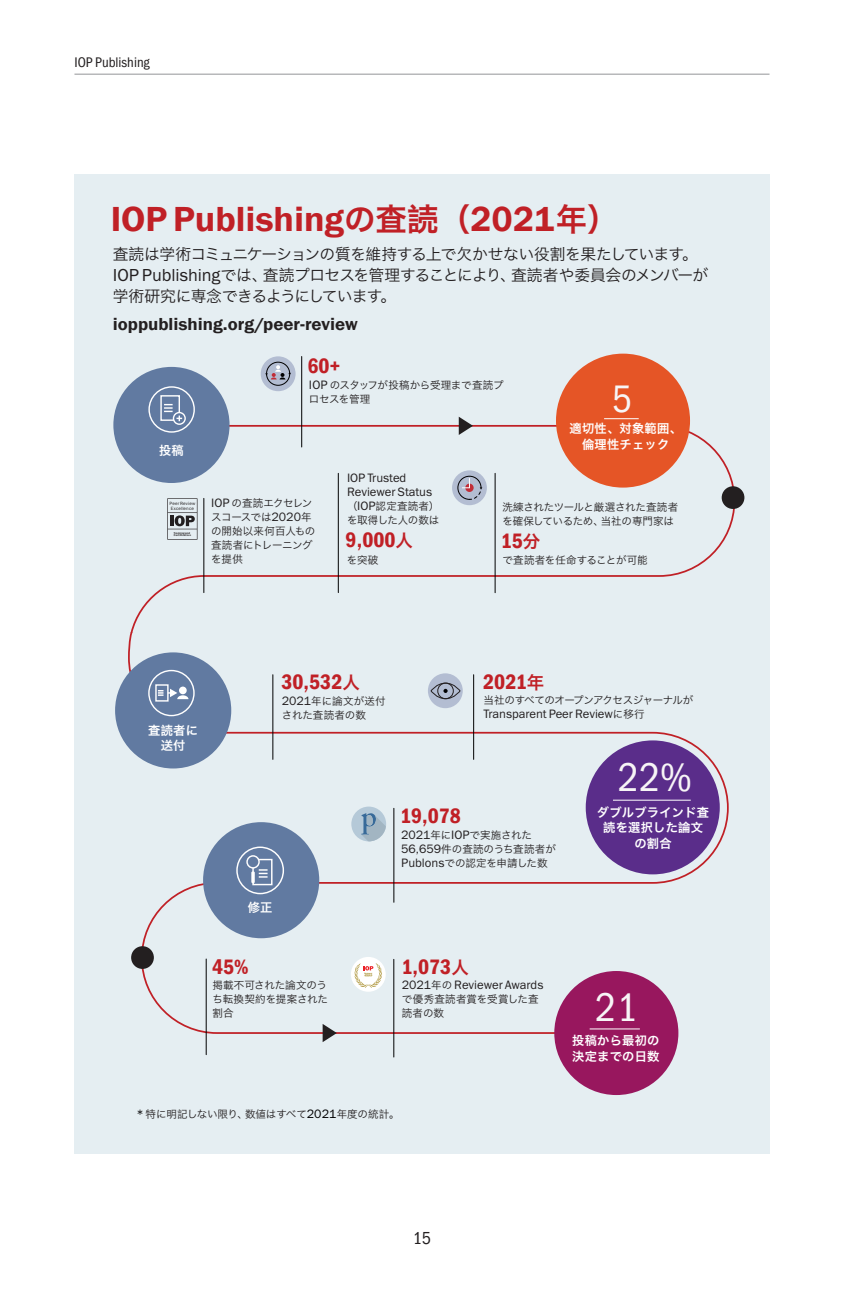
<style>
.page{position:relative;width:844px;height:1290px;background:#fff}
.page>*{position:absolute;margin:0;border:0;box-sizing:border-box;transform-origin:0 0}
.t1{font:40.25px "Franklin Gothic Cond ITC";color:#f7f5f6}
.t2{font:38.5px "Franklin Gothic Cond ITC";color:#f7f5f6}
.t3{font:600 35px "Franklin Gothic ITC";color:#c02026}
.t4{font:600 21px "Franklin Gothic Cond ITC";color:#c02026}
.t5{font:600 17.5px "Franklin Gothic ITC";color:#231f20}
.t6{font:17.5px "Franklin Gothic Cond ITC";color:#231f20}
.t7{font:15.75px/21px "Hiragino Sans GB W3";letter-spacing:-.04em;color:#231f20}
.t8{font:14px "Franklin Gothic Cond ITC";color:#231f20}
.t9{font:12.25px/14px "Franklin Gothic ITC";color:#231f20}
.t10{font:12.25px/15.8px "Hiragino Sans GB W6";letter-spacing:.02em;color:#fff;text-align:center}
.t11{font:10.5px/14px "Hiragino Sans GB W3";letter-spacing:-.015em;color:#231f20}
.t12{font:10.5px/14px "Hiragino Sans GB W3";letter-spacing:.01em;color:#231f20}
.t13{font:10.5px "Hiragino Sans GB W3";letter-spacing:-.045em;color:#231f20}
.t14{font:10.5px/14px "Hiragino Sans GB W3";letter-spacing:.005em;color:#231f20}
.t15{font:4.73px/4.7px "Franklin Gothic ITC";letter-spacing:.04em;color:#231f20}
.t16{font:600 4.02px "Franklin Gothic Cond ITC";color:#b8a353}
.t17{font:600 2.62px/2.8px "Franklin Gothic ITC";letter-spacing:.04em;color:#231f20}
.s1{font-family:"Hiragino Sans GB W6";font-weight:400;font-size:31.5px}
.s2{font-family:"Franklin Gothic ITC";font-size:17.5px}
.s3{font-family:"Franklin Gothic ITC";font-size:12.25px}
.s4{font-family:"Hiragino Sans GB W6";font-weight:400;font-size:17.5px}
.s5{font-family:"Hiragino Sans GB W3";font-size:10.5px}
.s6{font-family:"Franklin Gothic ITC";font-size:12.25px;color:#000001}
</style>
<div class="page">
<hr style="left:74px;top:74px;width:695px;height:1px;background:#939598">
<div style="left:74px;top:174px;width:695px;height:979px;background:#e5eef2"></div>
<svg style="left:131px;top:424px;width:604px;height:206px"></svg>
<div style="left:721px;top:486px;width:23px;height:23px;background:#231f20;border-radius:50%"></div>
<div style="left:113px;top:367px;width:116px;height:116px;background:#617aa1;border-radius:50%"></div>
<div style="left:556px;top:354px;width:133px;height:134px;background:#e55526;border-radius:50%"></div>
<svg style="left:458px;top:417px;width:15px;height:18px"></svg>
<hr style="left:301px;top:356px;width:1px;height:91px;background:#000001">
<div style="left:261px;top:356px;width:34px;height:35px;background:#b3bdd2;border-radius:50%"></div>
<svg style="left:265px;top:362px;width:26px;height:24px"></svg>
<hr style="left:203px;top:498px;width:1px;height:95px;background:#000001">
<hr style="left:604px;top:418px;width:34px;height:1px;background:#fff">
<svg style="left:148px;top:386px;width:47px;height:47px"></svg>
<hr style="left:338px;top:473px;width:1px;height:119px;background:#000001">
<hr style="left:494px;top:473px;width:1px;height:120px;background:#000001">
<div style="left:452px;top:470px;width:35px;height:35px;background:#b3bdd2;border-radius:50%"></div>
<svg style="left:457px;top:476px;width:25px;height:24px"></svg>
<svg style="left:167px;top:498px;width:30px;height:42px"></svg>
<svg style="left:127px;top:630px;width:602px;height:405px"></svg>
<div style="left:131px;top:946px;width:23px;height:23px;background:#231f20;border-radius:50%"></div>
<svg style="left:322px;top:1024px;width:15px;height:18px"></svg>
<div style="left:585px;top:740px;width:134px;height:134px;background:#5a2d8a;border-radius:50%"></div>
<hr style="left:612px;top:800px;width:78px;height:1px;background:#fff">
<div style="left:554px;top:971px;width:124px;height:124px;background:#98175e;border-radius:50%"></div>
<hr style="left:589px;top:1028px;width:50px;height:1px;background:#fff">
<div style="left:203px;top:822px;width:116px;height:116px;background:#617aa1;border-radius:50%"></div>
<svg style="left:236px;top:846px;width:48px;height:48px"></svg>
<svg style="left:251px;top:871px;width:4px;height:12px"></svg>
<div style="left:115px;top:652px;width:116px;height:116px;background:#617aa1;border-radius:50%"></div>
<svg style="left:148px;top:670px;width:47px;height:46px"></svg>
<div style="left:428px;top:673px;width:34px;height:35px;background:#b3bdd2;border-radius:50%"></div>
<svg style="left:443px;top:689px;width:4px;height:4px"></svg>
<div style="left:431px;top:683px;width:29px;height:16px;border:1px solid #231f20;border-radius:50%"></div>
<div style="left:437px;top:683px;width:16px;height:16px;border:1px solid #231f20;border-radius:50%"></div>
<div style="left:351px;top:957px;width:34px;height:35px;background:#fff;border-radius:50%"></div>
<svg style="left:354px;top:963px;width:28px;height:25px"></svg>
<hr style="left:473px;top:675px;width:1px;height:84px;background:#000001">
<hr style="left:206px;top:959px;width:1px;height:95px;background:#000001">
<hr style="left:272px;top:675px;width:1px;height:84px;background:#000001">
<div style="left:351px;top:806px;width:35px;height:35px;background:#b5c9d8;border-radius:50%"></div>
<svg style="left:361px;top:813px;width:25px;height:28px"></svg>
<hr style="left:393px;top:808px;width:1px;height:94px;background:#000001">
<hr style="left:393px;top:959px;width:1px;height:98px;background:#000001">
<h3 class="t8" style="left:74px;top:54px;width:77px">IOP Publishing</h3>
<h3 class="t3" style="left:111px;top:198px;width:509px">IOP Publishing<span class="s1">の査読（</span>2021<span class="s1">年）</span></h3>
<h3 class="t7" style="left:113px;top:243px;width:597px">査読は学術コミュニケーションの質を維持する上で欠かせない役割を果たしています。<br><span class="s2">IOP Publishing</span>では、査読プロセスを管理することにより、査読者や委員会のメンバーが学術研究に専念できるようにしています。</h3>
<h3 class="t5" style="left:113px;top:313px;width:246px">ioppublishing.org/peer-review</h3>
<p class="t10" style="left:159px;top:442px;width:26px">投稿</p>
<p class="t15" style="left:169px;top:501px;width:27px">Peer Review<br>Excellence</p>
<p class="t17" style="left:174px;top:531px;width:19px">Training and<br>Certification</p>
<h3 class="t4" style="left:307px;top:353px;width:35px">60+</h3>
<p class="t11" style="left:309px;top:378px;width:196px"><span class="s3">IOP</span> のスタッフが投稿から受理まで査読プロセスを管理</p>
<h2 class="t2" style="left:611px;top:377px;width:22px">5</h2>
<p class="t10" style="left:569px;top:420px;width:114px">適切性、対象範囲、倫理性チェック</p>
<p class="t11" style="left:211px;top:495px;width:106px"><span class="s3">IOP</span> の査読エクセレンスコースでは<span class="s3">2020</span>年の開始以来何百人もの査読者にトレーニングを提供</p>
<p class="t9" style="left:347px;top:471px;width:87px">IOP Trusted<br>Reviewer Status</p>
<p class="t14" style="left:347px;top:499px;width:94px">（<span class="s3">IOP</span>認定査読者）を取得した人の数は</p>
<h3 class="t4" style="left:345px;top:528px;width:69px">9,000<span class="s4">人</span></h3>
<h3 class="t4" style="left:500px;top:528px;width:41px">15<span class="s4">分</span></h3>
<p class="t11" style="left:502px;top:499px;width:177px">洗練されたツールと厳選された査読者を確保しているため、当社の専門家は</p>
<p class="t11" style="left:346px;top:553px;width:33px">を突破</p>
<p class="t11" style="left:502px;top:553px;width:147px">で査読者を任命することが可能</p>
<p class="t10" style="left:148px;top:722px;width:51px">査読者に送付</p>
<h3 class="t4" style="left:281px;top:670px;width:80px">30,532<span class="s4">人</span></h3>
<p class="t12" style="left:282px;top:693px;width:105px"><span class="s3">2021</span>年に論文が送付された査読者の数</p>
<h3 class="t4" style="left:483px;top:670px;width:63px">2021<span class="s4">年</span></h3>
<p class="t13" style="left:483px;top:694px;width:211px">当社のすべてのオープンアクセスジャーナルが</p>
<p class="t9" style="left:483px;top:707px;width:163px">Transparent Peer Review<span class="s5">に移行</span></p>
<p class="t10" style="left:247px;top:899px;width:26px">修正</p>
<h3 class="t4" style="left:400px;top:803px;width:62px">19,078</h3>
<p class="t11" style="left:401px;top:828px;width:156px"><span class="s3">2021</span>年に<span class="s3">IOP</span>で実施された<br><span class="s3">56,659</span>件の査読のうち査読者が<br><span class="s3">Publons</span>での認定を申請した数</p>
<h1 class="t1" style="left:617px;top:754px;width:75px">22%</h1>
<p class="t10" style="left:596px;top:804px;width:114px">ダブルブラインド査読を選択した論文の割合</p>
<h3 class="t4" style="left:212px;top:954px;width:38px">45%</h3>
<p class="t11" style="left:212px;top:978px;width:117px;text-align:justify">掲載不可された論文のうち転換契約を提案された割合</p>
<p class="t16" style="left:364px;top:972px;width:10px">2021</p>
<h3 class="t4" style="left:401px;top:954px;width:69px">1,073<span class="s4">人</span></h3>
<p class="t9" style="left:401px;top:977px;width:143px">2021<span class="s5">年の</span> Reviewer Awards</p>
<p class="t12" style="left:401px;top:991px;width:138px">で優秀査読者賞を受賞した査読者の数</p>
<h1 class="t1" style="left:595px;top:984px;width:44px">21</h1>
<p class="t10" style="left:572px;top:1032px;width:89px;text-align:left">投稿から最初の決定までの日数</p>
<p class="t11" style="left:137px;top:1106px;width:264px"><span class="s6">*</span> 特に明記しない限り、数値はすべて<span class="s6">2021</span>年度の統計。</p>
<h3 class="t6" style="left:412px;top:1228px;width:20px">15</h3>
</div>
